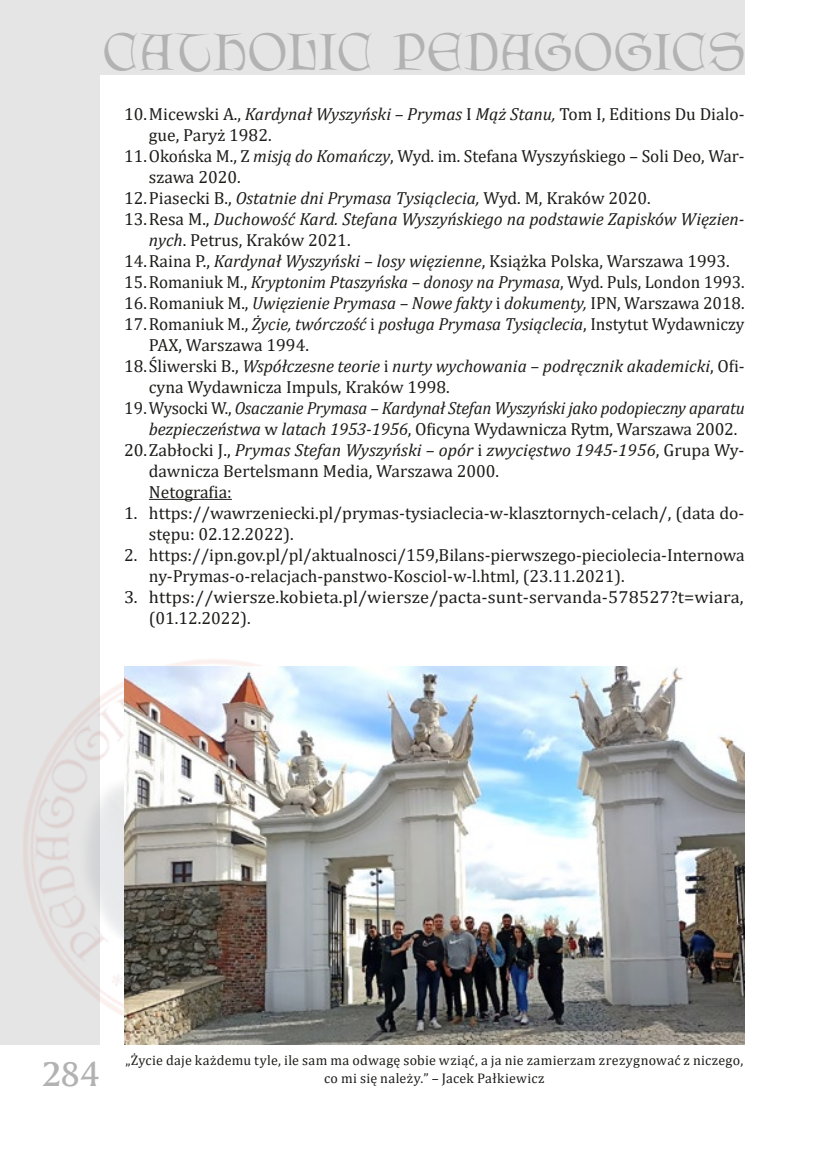
<style>
.page{position:relative;width:819px;height:1166px;background:#fff}
.page>*{position:absolute;margin:0;border:0;box-sizing:border-box;transform-origin:0 0}
.t1{font:46.55px "Lettergical";letter-spacing:.045em;color:#b3b2b2}
.t2{font:36.75px "Amerigo Md EU";color:#b3b2b2}
.t3{font:17.5px/21px "Cambria";color:#1d1d1b}
.t4{font:italic 17.5px "Cambria";color:#1d1d1b}
.t5{font:17.5px/21px "Cambria";color:#1d1d1b;scale:1.05 1}
.t6{font:italic 17.5px "Cambria";color:#1d1d1b;scale:.96 1}
.t7{font:14px/17.5px "Cambria";letter-spacing:.02em;color:#1d1d1b;text-align:center}
.s1{font-style:italic}
.s2{font-style:normal}
</style>
<div class="page">
<div style="left:0;top:0;width:99px;height:1044px;background:#e5e5e5"></div>
<div style="left:0;top:0;width:744px;height:74px;background:#e5e5e5"></div>
<img style="left:0;top:608px;width:454px;height:437px">
<hr style="left:149px;top:499px;width:83px;height:1px;background:#1d1d1b">
<img style="left:124px;top:666px;width:620px;height:378px">
<h1 class="t1" style="left:103px;top:24px;width:642px">CATHOLIC PEDAGOGICS</h1>
<p class="t3" style="left:124px;top:104px;width:622px">10.Micewski A., <span class="s1">Kardynał Wyszyński – Prymas</span> I <span class="s1">Mąż Stanu,</span> Tom I, Editions Du Dialo-</p>
<p class="t3" style="left:149px;top:125px;width:124px">gue, Paryż 1982.</p>
<p class="t3" style="left:124px;top:146px;width:622px">11.Okońska M., Z <span class="s1">misją do Komańczy</span>, Wyd. im. Stefana Wyszyńskiego – Soli Deo, War-</p>
<p class="t3" style="left:149px;top:167px;width:93px">szawa 2020.</p>
<p class="t3" style="left:124px;top:188px;width:528px">12.Piasecki B., <span class="s1">Ostatnie dni Prymasa Tysiąclecia,</span> Wyd. M, Kraków 2020.</p>
<p class="t4" style="left:124px;top:207px;width:622px"><span class="s2">13.Resa M.,</span> Duchowość Kard. Stefana Wyszyńskiego na podstawie Zapisków Więzien-</p>
<p class="t3" style="left:149px;top:230px;width:203px"><span class="s1">nych</span>. Petrus, Kraków 2021.</p>
<p class="t3" style="left:124px;top:251px;width:607px">14.Raina P., <span class="s1">Kardynał Wyszyński – losy więzienne</span>, Książka Polska, Warszawa 1993.</p>
<p class="t3" style="left:124px;top:272px;width:622px">15.Romaniuk M., <span class="s1">Kryptonim Ptaszyńska – donosy na Prymasa</span>, Wyd. Puls, London 1993.</p>
<p class="t4" style="left:124px;top:291px;width:622px"><span class="s2">16.Romaniuk M.,</span> Uwięzienie Prymasa – Nowe fakty <span class="s2">i</span> dokumenty, <span class="s2">IPN, Warszawa 2018.</span></p>
<p class="t4" style="left:124px;top:312px;width:622px"><span class="s2">17.Romaniuk M.,</span> Życie, twórczość <span class="s2">i</span> posługa Prymasa Tysiąclecia<span class="s2">, Instytut Wydawniczy</span></p>
<p class="t3" style="left:149px;top:335px;width:161px">PAX, Warszawa 1994.</p>
<p class="t4" style="left:124px;top:354px;width:622px"><span class="s2">18.Śliwerski B.,</span> Współczesne teorie <span class="s2">i</span> nurty wychowania – podręcznik akademicki<span class="s2">, Ofi-</span></p>
<p class="t3" style="left:149px;top:377px;width:302px">cyna Wydawnicza Impuls, Kraków 1998.</p>
<p class="t6" style="left:124px;top:396px;width:648px"><span class="s2">19.Wysocki W.,</span> Osaczanie Prymasa – Kardynał Stefan Wyszyński jako podopieczny aparatu</p>
<p class="t3" style="left:149px;top:419px;width:590px"><span class="s1">bezpieczeństwa</span> w <span class="s1">latach 1953-1956</span>, Oficyna Wydawnicza Rytm, Warszawa 2002.</p>
<p class="t4" style="left:124px;top:438px;width:622px"><span class="s2">20.Zabłocki J.,</span> Prymas Stefan Wyszyński – opór <span class="s2">i</span> zwycięstwo 1945-1956<span class="s2">, Grupa Wy-</span></p>
<p class="t3" style="left:149px;top:461px;width:352px">dawnicza Bertelsmann Media, Warszawa 2000.</p>
<p class="t3" style="left:149px;top:482px;width:84px">Netografia:</p>
<p class="t3" style="left:149px;top:503px;width:597px;text-indent:-25px">1. https://wawrzeniecki.pl/prymas-tysiaclecia-w-klasztornych-celach/, (data do&shy;stępu: 02.12.2022).</p>
<p class="t3" style="left:149px;top:545px;width:597px;text-indent:-25px">2. https://ipn.gov.pl/pl/aktualnosci/159,Bilans-pierwszego-pieciolecia-Internowa ny-Prymas-o-relacjach-panstwo-Kosciol-w-l.html, (23.11.2021).</p>
<p class="t5" style="left:149px;top:587px;width:568px;text-indent:-25px">3. https://wiersze.kobieta.pl/wiersze/pacta-sunt-servanda-578527?t=wiara, (01.12.2022).</p>
<h2 class="t2" style="left:42px;top:1052px;width:59px">284</h2>
<p class="t7" style="left:125px;top:1052px;width:619px">„Życie daje każdemu tyle, ile sam ma odwagę sobie wziąć, a ja nie zamierzam zrezygnować z niczego, co mi się należy.” – Jacek Pałkiewicz</p>
</div>
